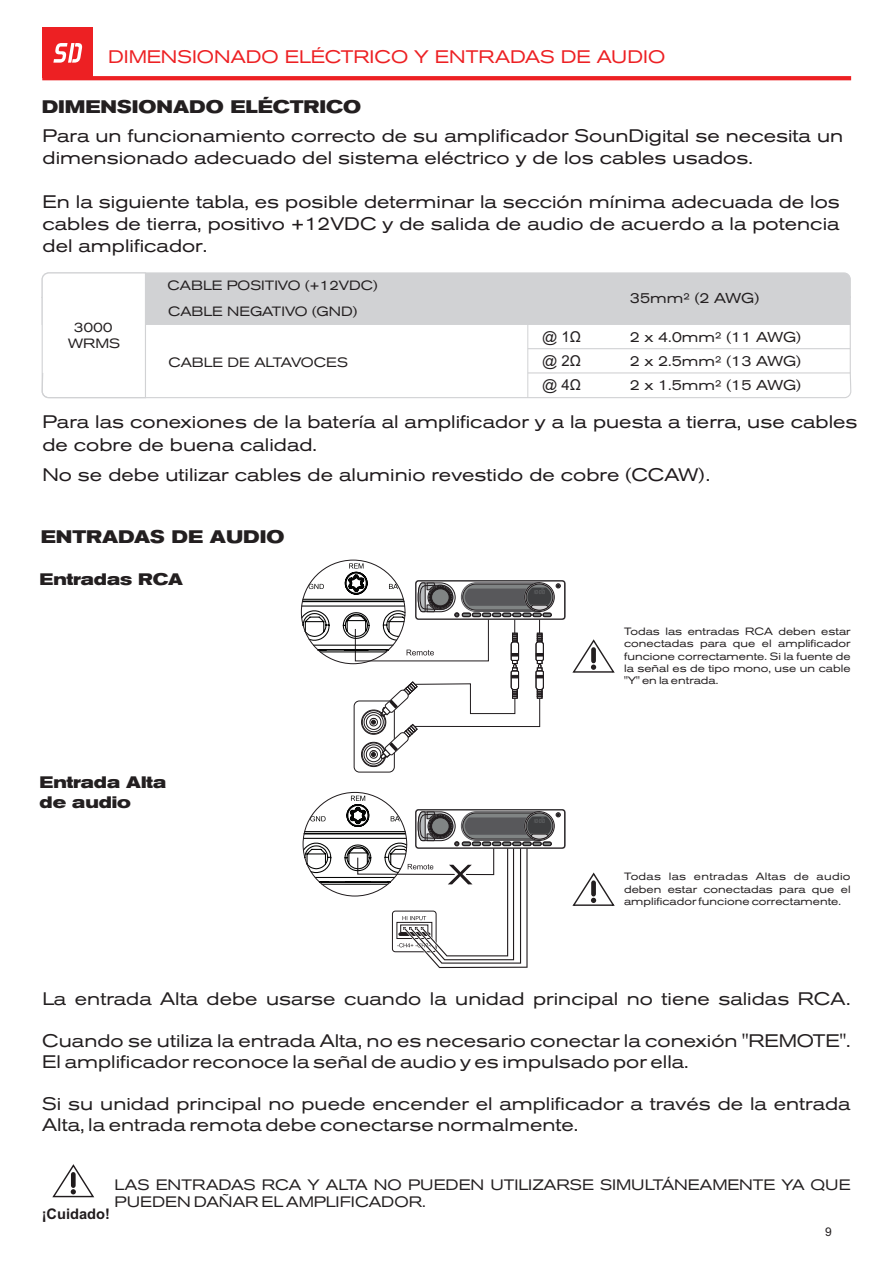
<style>
.page{position:relative;width:893px;height:1262px;background:#fff}
.page>*{position:absolute;margin:0;border:0;box-sizing:border-box;transform-origin:0 0}
.t1{font:expanded 18px/21.9px "Akzidenz Grotesk BQ";color:#201b1d}
.t2{font:expanded 18px/21px "Akzidenz Grotesk BQ";color:#231f20}
.t3{font:expanded 18px "Akzidenz Grotesk BQ";color:#ed2023}
.t4{font:700 expanded 18px "Akzidenz Grotesk BQ";color:#231f20}
.t5{font:700 expanded 16.5px/19.5px "Akzidenz Grotesk BQ";color:#231f20}
.t6{font:expanded 15px/17.4px "Akzidenz Grotesk BQ";color:#231f20}
.t7{font:15px "Arial";color:#231f20}
.t8{font:700 14.55px "Arial";color:#201b1d}
.t9{font:expanded 14.25px "Akzidenz Grotesk BQ";color:#231f20}
.t10{font:expanded 13.5px "Akzidenz Grotesk BQ";letter-spacing:-.02em;color:#231f20}
.t11{font:expanded 13.35px/25.7px "Akzidenz Grotesk BQ";color:#231f20}
.t12{font:12px "Arial";color:#231f20}
.t13{font:expanded 10.5px/12.1px "Akzidenz Grotesk BQ";color:#231f20;text-align:justify}
.s1{font-size:13.35px}
</style>
<div class="page">
<svg style="left:41px;top:272px;width:810px;height:127px"></svg>
<div style="left:354px;top:700px;width:40px;height:72px;border:1px solid #201b1d;border-radius:5px"></div>
<svg style="left:302px;top:795px;width:258px;height:174px"></svg>
<svg style="left:300px;top:563px;width:260px;height:204px"></svg>
<div style="left:42px;top:27px;width:51px;height:51px;background:#ed2023"></div>
<svg style="left:42px;top:76px;width:809px;height:4px;background:#ed2427"></svg>
<svg style="left:53px;top:43px;width:29px;height:20px"></svg>
<svg style="left:572px;top:639px;width:43px;height:34px"></svg>
<svg style="left:572px;top:872px;width:43px;height:34px"></svg>
<svg style="left:52px;top:1164px;width:43px;height:34px"></svg>
<p class="t3" style="left:108px;top:51px;width:558px">DIMENSIONADO ELÉCTRICO Y ENTRADAS DE AUDIO</p>
<p class="t4" style="left:42px;top:100px;width:321px">DIMENSIONADO ELÉCTRICO</p>
<p class="t1" style="left:43px;top:126px;width:802px">Para un funcionamiento correcto de su amplificador SounDigital se necesita un dimensionado adecuado del sistema eléctrico y de los cables usados.</p>
<p class="t1" style="left:43px;top:192px;width:798px;text-align:justify">En la siguiente tabla, es posible determinar la sección mínima adecuada de los cables de tierra, positivo +12VDC y de salida de audio de acuerdo a la potencia del amplificador.</p>
<p class="t11" style="left:68px;top:321px;width:53px;line-height:15.6px;text-align:center">3000<br>WRMS</p>
<p class="t11" style="left:168px;top:274px;width:211px">CABLE POSITIVO (+12VDC)<br>CABLE NEGATIVO (GND)</p>
<p class="t10" style="left:168px;top:357px;width:181px"><span class="s1">CABLE DE</span> ALTAVOCES</p>
<p class="t9" style="left:630px;top:293px;width:131px">35mm² (2 AWG)</p>
<p class="t7" style="left:542px;top:331px;width:40px">@ 1Ω</p>
<p class="t9" style="left:629px;top:332px;width:173px">2 x 4.0mm² (11 AWG)</p>
<p class="t7" style="left:542px;top:355px;width:40px">@ 2Ω</p>
<p class="t9" style="left:629px;top:356px;width:173px">2 x 2.5mm² (13 AWG)</p>
<p class="t7" style="left:542px;top:379px;width:40px">@ 4Ω</p>
<p class="t9" style="left:629px;top:380px;width:173px">2 x 1.5mm² (15 AWG)</p>
<p class="t1" style="left:42px;top:412px;width:816px;line-height:22.5px">Para las conexiones de la batería al amplificador y a la puesta a tierra, use cables de cobre de buena calidad.</p>
<p class="t1" style="left:42px;top:465px;width:669px">No se debe utilizar cables de aluminio revestido de cobre (CCAW).</p>
<p class="t4" style="left:41px;top:530px;width:245px">ENTRADAS DE AUDIO</p>
<p class="t5" style="left:40px;top:571px;width:145px">Entradas RCA</p>
<p class="t5" style="left:40px;top:774px;width:128px">Entrada Alta de audio</p>
<p class="t13" style="left:624px;top:626px;width:228px">Todas las entradas RCA deben estar conectadas para que el amplificador funcione correctamente. Si la fuente de la señal es de tipo mono, use un cable "Y" en la entrada.</p>
<p class="t13" style="left:624px;top:871px;width:228px">Todas las entradas Altas de audio deben estar conectadas para que el amplificador funcione correctamente.</p>
<p class="t2" style="left:42px;top:989px;width:809px">La entrada Alta debe usarse cuando la unidad principal no tiene salidas RCA.</p>
<p class="t2" style="left:42px;top:1031px;width:809px">Cuando se utiliza la entrada Alta, no es necesario conectar la conexión "REMOTE".<br>El amplificador reconoce la señal de audio y es impulsado por ella.</p>
<p class="t2" style="left:42px;top:1094px;width:809px">Si su unidad principal no puede encender el amplificador a través de la entrada<br>Alta, la entrada remota debe conectarse normalmente.</p>
<p class="t6" style="left:115px;top:1177px;width:737px">LAS ENTRADAS RCA Y ALTA NO PUEDEN UTILIZARSE SIMULTÁNEAMENTE YA QUE<br>PUEDEN DAÑAR EL AMPLIFICADOR.</p>
<p class="t8" style="left:42px;top:1208px;width:70px">¡Cuidado!</p>
<p class="t12" style="left:825px;top:1227px;width:8px">9</p>
</div>
